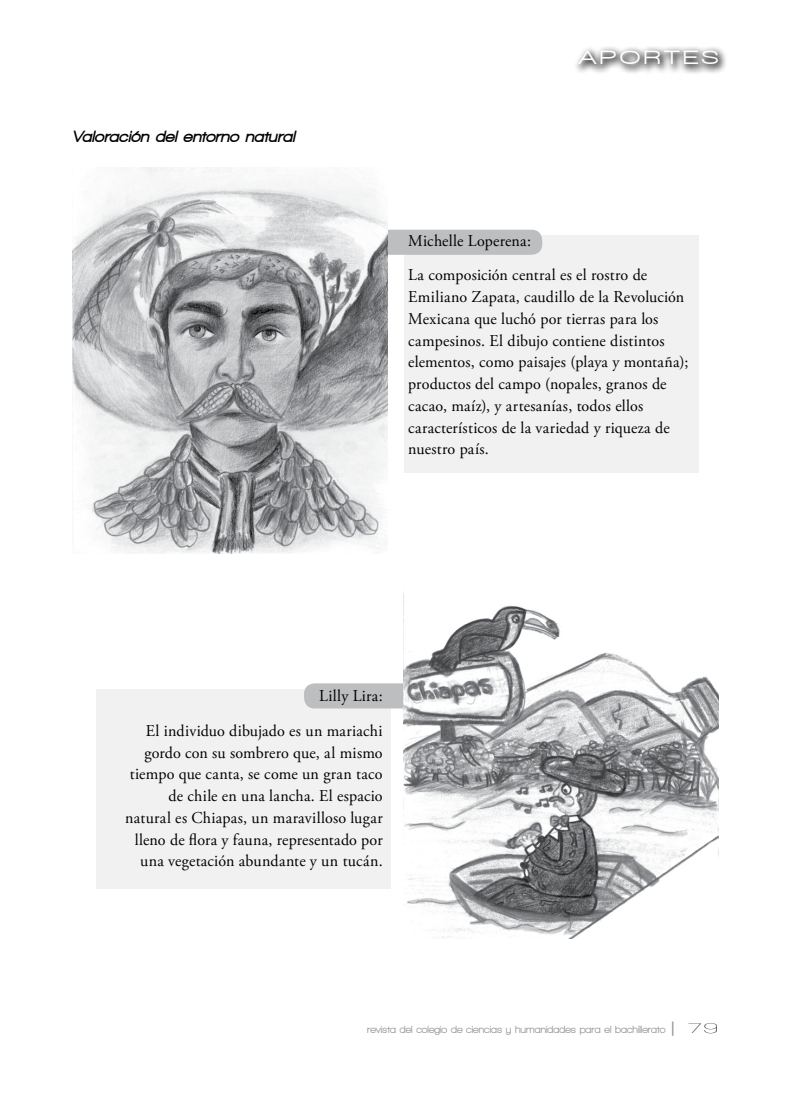
<style>
.page{position:relative;width:808px;height:1106px;background:#fff}
.page>*{position:absolute;margin:0;border:0;box-sizing:border-box;transform-origin:0 0}
.t1{font:900 19.5px "Walkway Expand";color:#fff}
.t2{font:16.5px/21.8px "Adobe Garamond Pro";letter-spacing:.02em;color:#000}
.t3{font:italic 900 16.5px "Walkway";letter-spacing:.025em;color:#000}
.t4{font:800 10.5px "Walkway";color:#939598}
.s1{font-family:"Verdana";font-weight:400;font-size:15px}
.s2{font-family:"Walkway Ultra Expand";font-weight:400;font-size:15px;color:#000}
</style>
<div class="page">
<div style="left:573px;top:46px;width:155px;height:29px;background:#000;opacity:.81"></div>
<div style="left:96px;top:689px;width:295px;height:200px;background:#f1f1f2"></div>
<div style="left:304px;top:683px;width:153px;height:25px;background:#bcbec0;border-radius:10px"></div>
<div style="left:404px;top:236px;width:294px;height:237px;background:#f1f1f2"></div>
<div style="left:331px;top:230px;width:211px;height:25px;background:#bcbec0;border-radius:10px"></div>
<img style="left:72px;top:168px;width:315px;height:385px">
<img style="left:404px;top:605px;width:315px;height:333px">
<p class="t3" style="left:72px;top:128px;width:224px">Valoración del entorno natural</p>
<p class="t1" style="left:579px;top:47px;width:141px">AP ORT ES</p>
<p class="t2" style="left:408px;top:224px;width:241px;line-height:34.5px">Michelle Loperena:<br>La composición central es el rostro de</p>
<p class="t2" style="left:408px;top:287px;width:282px">Emiliano Zapata, caudillo de la Revolución Mexicana que luchó por tierras para los campesinos. El dibujo contiene distintos elementos, como paisajes (playa y montaña); productos del campo (nopales, granos de cacao, maíz), y artesanías, todos ellos característicos de la variedad y riqueza de nuestro país.</p>
<p class="t2" style="left:146px;top:679px;width:238px;line-height:34.5px;text-align:right">Lilly Lira:<br>El individuo dibujado es un mariachi</p>
<p class="t2" style="left:125px;top:742px;width:259px;text-align:right">gordo con su sombrero que, al mismo tiempo que canta, se come un gran taco de chile en una lancha. El espacio natural es Chiapas, un maravilloso lugar lleno de flora y fauna, representado por una vegetación abundante y un tucán.</p>
<p class="t4" style="left:367px;top:1024px;width:353px">revista del colegio de ciencias y humanidades para el bachillerato <span class="s1">|</span> <span class="s2">79</span></p>
</div>
